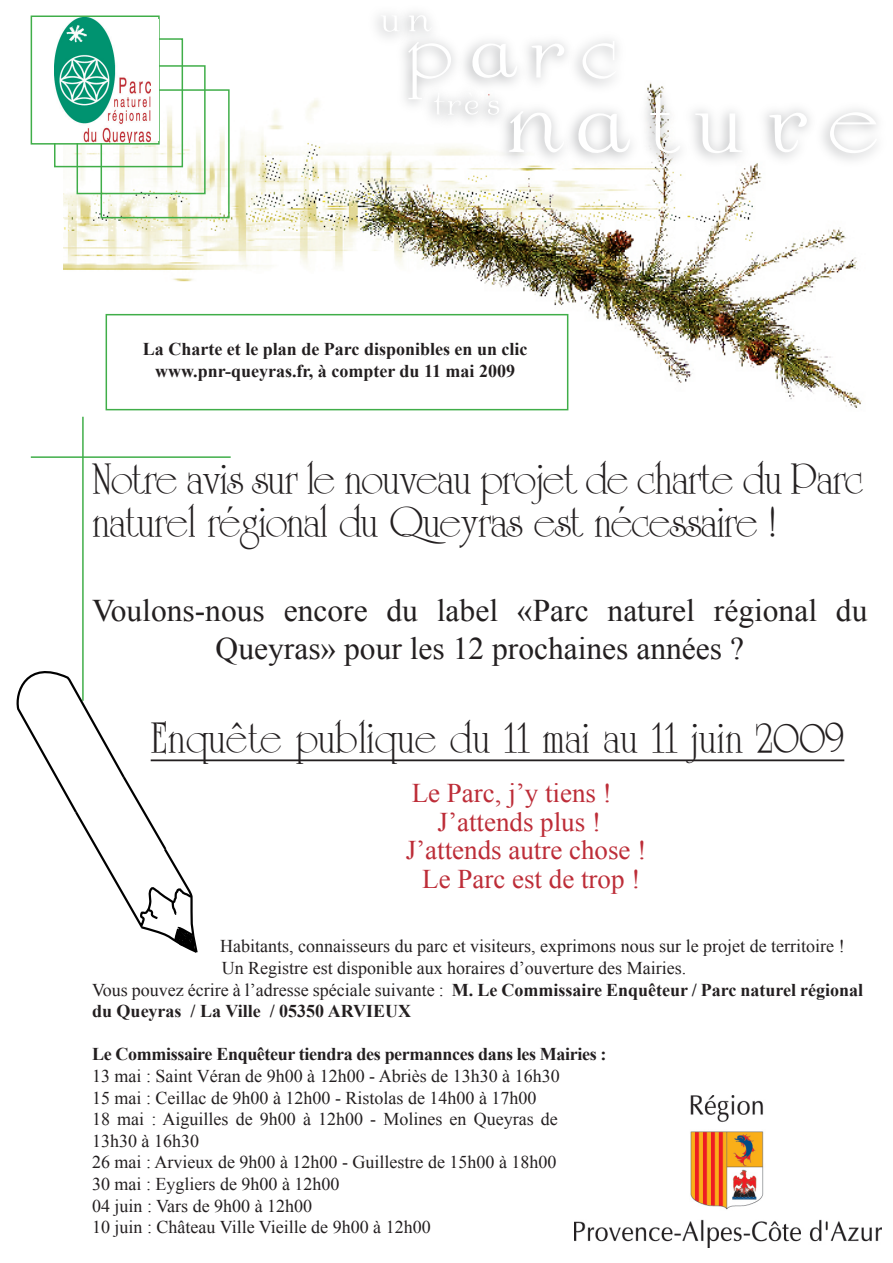
<style>
.page{position:relative;width:893px;height:1263px;background:#fff}
.page>*{position:absolute;margin:0;border:0;box-sizing:border-box;transform-origin:0 0}
.t1{font:45px/43.5px "University Roman";letter-spacing:-.02em;color:#231f20}
.t2{font:45px "University Roman";color:#231f20}
.t3{font:31.5px/37.8px "Times New Roman";color:#231f20;text-align:center}
.t4{font:27px "Times New Roman";color:#bd2d38}
.t5{font:18px/21.6px "Times New Roman";color:#231f20}
.t6{font:700 18px/21.6px "Times New Roman";color:#231f20;text-align:center}
.t7{font:700 18px "Times New Roman";letter-spacing:-.02em;color:#231f20}
.s1{font-weight:400}
</style>
<div class="page">
<img style="left:64px;top:15px;width:798px;height:402px">
<div style="left:31px;top:16px;width:129px;height:129px;border:2px solid #40ae49"></div>
<div style="left:54px;top:38px;width:129px;height:129px;border:2px solid #40ae49"></div>
<div style="left:77px;top:65px;width:129px;height:129px;border:2px solid #40ae49"></div>
<div style="left:101px;top:89px;width:129px;height:129px;border:2px solid #40ae49"></div>
<img style="left:362px;top:15px;width:28px;height:35px">
<svg style="left:381px;top:16px;width:9px;height:16px"></svg>
<img style="left:390px;top:12px;width:56px;height:15px">
<svg style="left:407px;top:15px;width:25px;height:12px"></svg>
<img style="left:389px;top:27px;width:77px;height:91px">
<img style="left:454px;top:28px;width:59px;height:11px">
<img style="left:564px;top:26px;width:67px;height:71px">
<svg style="left:582px;top:41px;width:36px;height:38px"></svg>
<img style="left:559px;top:99px;width:73px;height:73px">
<svg style="left:579px;top:112px;width:51px;height:42px"></svg>
<img style="left:632px;top:79px;width:63px;height:93px">
<svg style="left:650px;top:93px;width:30px;height:60px"></svg>
<img style="left:677px;top:99px;width:80px;height:73px">
<svg style="left:695px;top:113px;width:47px;height:40px"></svg>
<img style="left:751px;top:98px;width:61px;height:73px">
<svg style="left:769px;top:107px;width:38px;height:46px"></svg>
<img style="left:812px;top:97px;width:66px;height:75px">
<svg style="left:830px;top:112px;width:47px;height:41px"></svg>
<img style="left:513px;top:28px;width:67px;height:68px">
<img style="left:490px;top:96px;width:89px;height:75px">
<svg style="left:408px;top:39px;width:157px;height:114px"></svg>
<hr style="left:82px;top:417px;width:2px;height:284px;background:#40ae49">
<hr style="left:31px;top:456px;width:200px;height:2px;background:#40ae49">
<div style="left:34px;top:19px;width:124px;height:122px;background:#fff"></div>
<img style="left:54px;top:18px;width:96px;height:125px">
<hr style="left:151px;top:759px;width:693px;height:2px;background:#231f20">
<img style="left:574px;top:1095px;width:307px;height:152px">
<svg style="left:16px;top:659px;width:183px;height:294px"></svg>
<div style="left:106px;top:314px;width:462px;height:96px;border:2px solid #40ae49"></div>
<p class="t6" style="left:143px;top:338px;width:386px">La Charte et le plan de Parc disponibles en un clic www.pnr-queyras.fr, à compter du 11 mai 2009</p>
<h1 class="t1" style="left:92px;top:457px;width:772px">Notre avis sur le nouveau projet de charte du Parc naturel régional du Queyras est nécessaire !</h1>
<h2 class="t3" style="left:92px;top:591px;width:777px">Voulons-nous encore du label «Parc naturel régional du<br>Queyras» pour les 12 prochaines années ?</h2>
<h1 class="t2" style="left:151px;top:711px;width:695px">Enquête publique du 11 mai au 11 juin 2009</h1>
<h3 class="t4" style="left:412px;top:775px;width:202px">Le Parc, j’y tiens !</h3>
<h3 class="t4" style="left:437px;top:803px;width:165px">J’attends plus !</h3>
<h3 class="t4" style="left:406px;top:832px;width:242px">J’attends autre chose !</h3>
<h3 class="t4" style="left:422px;top:860px;width:220px">Le Parc est de trop !</h3>
<p class="t5" style="left:220px;top:935px;width:626px">Habitants, connaisseurs du parc et visiteurs, exprimons nous sur le projet de territoire !</p>
<p class="t5" style="left:222px;top:957px;width:466px">Un Registre est disponible aux horaires d’ouverture des Mairies.</p>
<p class="t6" style="left:92px;top:978px;width:772px"><span class="s1">Vous pouvez écrire à l’adresse spéciale suivante :</span> M. Le Commissaire Enquêteur / Parc naturel régional</p>
<p class="t6" style="left:92px;top:1000px;width:320px">du Queyras / La Ville / 05350 ARVIEUX</p>
<p class="t7" style="left:92px;top:1042px;width:516px">Le Commissaire Enquêteur tiendra des permannces dans les Mairies :</p>
<p class="t5" style="left:92px;top:1065px;width:469px">13 mai : Saint Véran de 9h00 à 12h00 - Abriès de 13h30 à 16h30<br>15 mai : Ceillac de 9h00 à 12h00 - Ristolas de 14h00 à 17h00<br>18 mai : Aiguilles de 9h00 à 12h00 - Molines en Queyras de 13h30 à 16h30<br>26 mai : Arvieux de 9h00 à 12h00 - Guillestre de 15h00 à 18h00<br>30 mai : Eygliers de 9h00 à 12h00<br>04 juin : Vars de 9h00 à 12h00<br>10 juin : Château Ville Vieille de 9h00 à 12h00</p>
</div>
